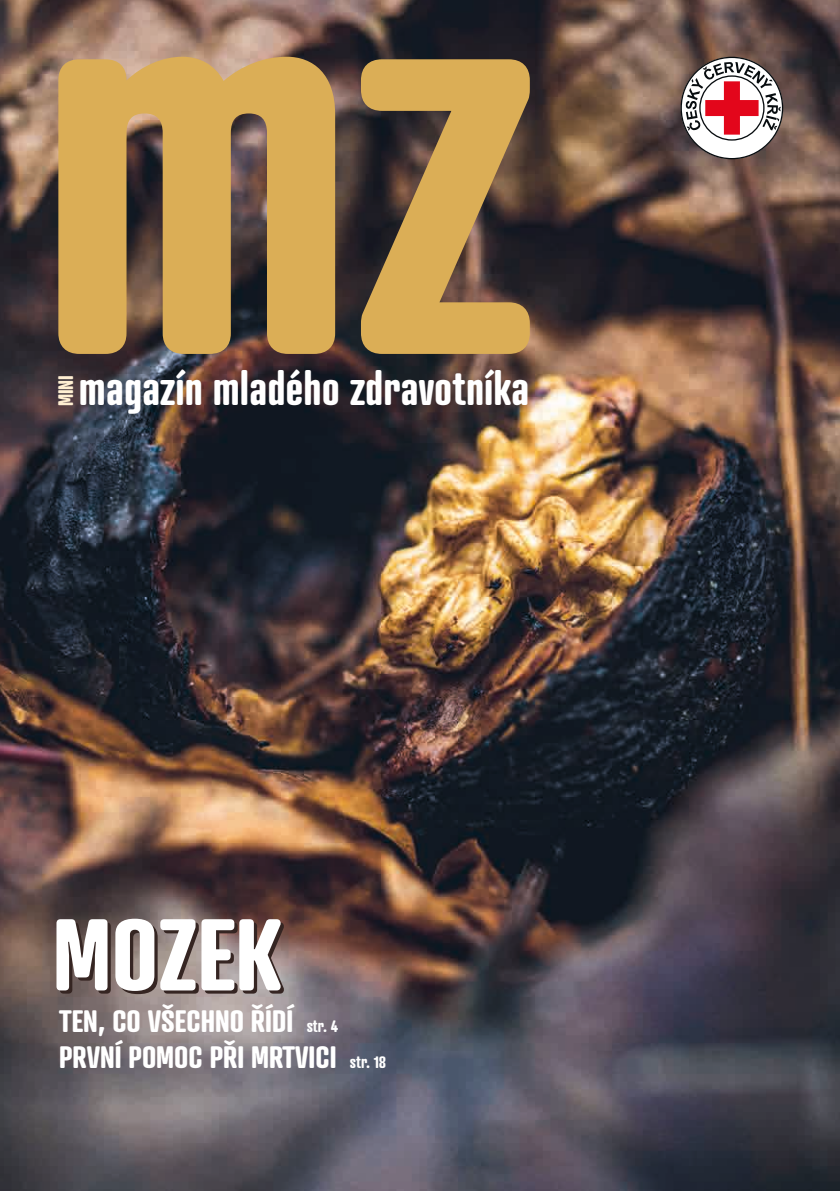
<style>
.page{position:relative;width:840px;height:1191px;background:#fff}
.page>*{position:absolute;margin:0;border:0;box-sizing:border-box;transform-origin:0 0}
.t1{font:700 98.4px "Atrament";color:#fff}
.t2{font:700 43.8px "Atrament";color:#fff}
.t3{font:700 30px/36px "Atrament";color:#fff}
.t4{font:700 20.4px "Atrament";color:#ffefd2}
.s1{font-size:16px}
</style>
<div class="page">
<img style="left:0;top:0;width:839px;height:1191px">
<svg style="left:361px;top:59px;width:168px;height:295px;background:#9d7d47"></svg>
<svg style="left:58px;top:57px;width:277px;height:297px;background:#ba9451"></svg>
<svg style="left:680px;top:57px;width:102px;height:102px"></svg>
<p class="t4" style="left:53px;top:406px;width:33px;rotate:-90deg">MINI</p>
<h2 class="t2" style="left:79px;top:361px;width:451px">magazín mladého zdravotníka</h2>
<h1 class="t1" style="left:52px;top:892px;width:230px">MOZEK</h1>
<p class="t3" style="left:59px;top:1002px;width:328px">TEN, CO VŠECHNO ŘÍDÍ <span class="s1">str. 4<br></span>PRVNÍ POMOC PŘI MRTVICI <span class="s1">str. 18</span></p>
</div>
